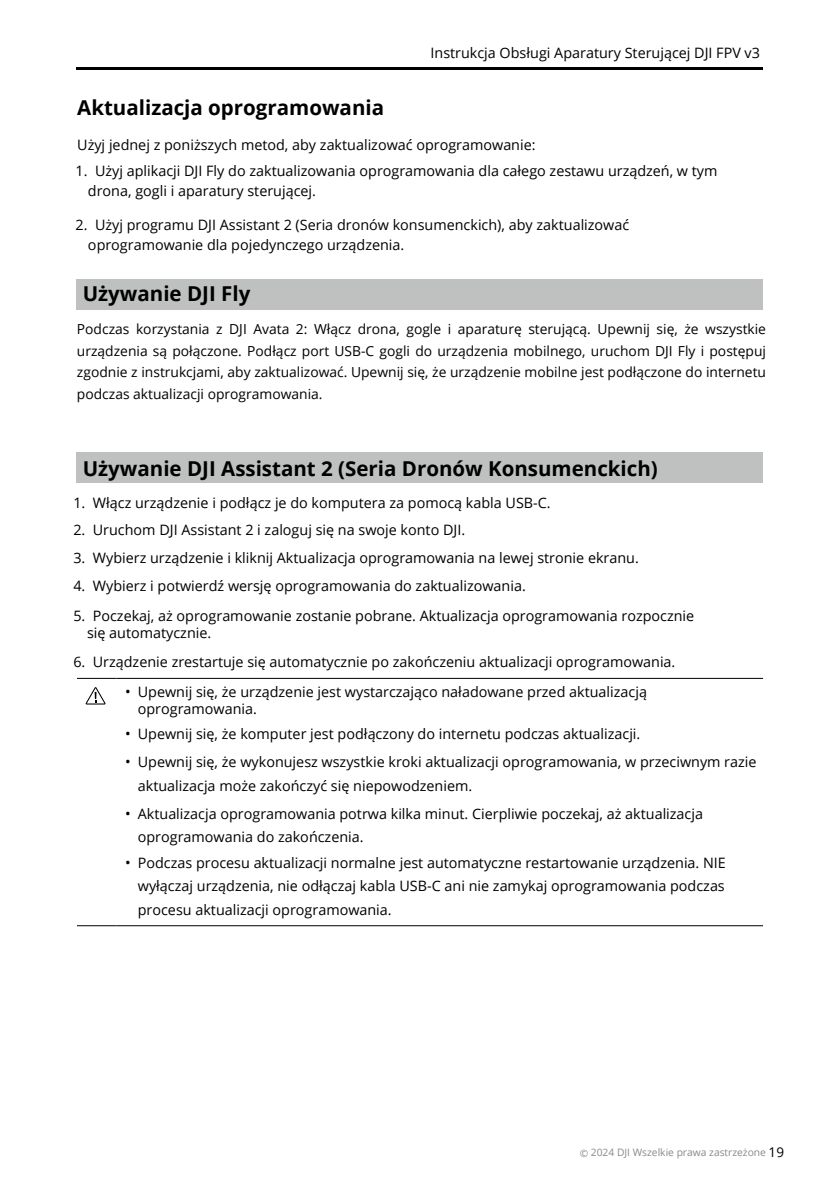
<style>
.page{position:relative;width:840px;height:1191px;background:#fff}
.page>*{position:absolute;margin:0;border:0;box-sizing:border-box;transform-origin:0 0}
.t1{font:700 20.4px "Open Sans";color:#000}
.t2{font:14.4px/20px "Open Sans";color:#000}
.t3{font:13.8px/21.6px "Open Sans";color:#000;text-align:justify}
.t4{font:10.2px "Open Sans";color:#898989}
.s1{font-size:15px}
.s2{font-size:13.4px;color:#000}
</style>
<div class="page">
<hr style="left:77px;top:67px;width:685px;height:2px;background:#000">
<div style="left:77px;top:279px;width:685px;height:31px;background:#bfc0c0"></div>
<div style="left:77px;top:452px;width:685px;height:31px;background:#bfc0c0"></div>
<hr style="left:77px;top:678px;width:39px;height:1px;background:#000">
<hr style="left:116px;top:678px;width:646px;height:1px;background:#000">
<hr style="left:77px;top:925px;width:39px;height:1px;background:#000">
<hr style="left:116px;top:925px;width:646px;height:1px;background:#000">
<svg style="left:86px;top:687px;width:19px;height:17px"></svg>
<p class="t2" style="left:430px;top:42px;width:331px">Instrukcja Obsługi Aparatury Sterującej DJI FPV v3</p>
<h1 class="t1" style="left:77px;top:94px;width:308px">Aktualizacja oprogramowania</h1>
<p class="t2" style="left:77px;top:134px;width:459px">Użyj jednej z poniższych metod, aby zaktualizować oprogramowanie:</p>
<p class="t2" style="left:88px;top:160px;width:630px;text-indent:-12px">1. Użyj aplikacji DJI Fly do zaktualizowania oprogramowania dla całego zestawu urządzeń, w tym drona, gogli i aparatury sterującej.</p>
<p class="t2" style="left:88px;top:214px;width:542px;text-indent:-12px">2. Użyj programu DJI Assistant 2 (Seria dronów konsumenckich), aby zaktualizować oprogramowanie dla pojedynczego urządzenia.</p>
<h1 class="t1" style="left:83px;top:279px;width:169px">Używanie DJI Fly</h1>
<p class="t3" style="left:77px;top:318px;width:690px">Podczas korzystania z DJI Avata 2: Włącz drona, gogle i aparaturę sterującą. Upewnij się, że wszystkie urządzenia są połączone. Podłącz port USB-C gogli do urządzenia mobilnego, uruchom DJI Fly i postępuj zgodnie z instrukcjami, aby zaktualizować. Upewnij się, że urządzenie mobilne jest podłączone do internetu podczas aktualizacji oprogramowania.</p>
<h1 class="t1" style="left:83px;top:454px;width:576px">Używanie DJI Assistant 2 (Seria Dronów Konsumenckich)</h1>
<p class="t2" style="left:73px;top:492px;width:478px">1. Włącz urządzenie i podłącz je do komputera za pomocą kabla USB-C.</p>
<p class="t2" style="left:73px;top:520px;width:393px">2. Uruchom DJI Assistant 2 i zaloguj się na swoje konto DJI.</p>
<p class="t2" style="left:73px;top:548px;width:566px">3. Wybierz urządzenie i kliknij Aktualizacja oprogramowania na lewej stronie ekranu.</p>
<p class="t2" style="left:73px;top:576px;width:453px">4. Wybierz i potwierdź wersję oprogramowania do zaktualizowania.</p>
<p class="t2" style="left:87px;top:607px;width:608px;line-height:17.2px;text-indent:-14px">5. Poczekaj, aż oprogramowanie zostanie pobrane. Aktualizacja oprogramowania rozpocznie się automatycznie.</p>
<p class="t2" style="left:73px;top:651px;width:603px">6. Urządzenie zrestartuje się automatycznie po zakończeniu aktualizacji oprogramowania.</p>
<p class="t2" style="left:138px;top:683px;width:510px;line-height:17.2px;text-indent:-13px"><span class="s1">•</span> Upewnij się, że urządzenie jest wystarczająco naładowane przed aktualizacją oprogramowania.</p>
<p class="t2" style="left:125px;top:724px;width:516px"><span class="s1">•</span> Upewnij się, że komputer jest podłączony do internetu podczas aktualizacji.</p>
<p class="t2" style="left:138px;top:749px;width:620px;line-height:24.6px;text-indent:-13px"><span class="s1">•</span> Upewnij się, że wykonujesz wszystkie kroki aktualizacji oprogramowania, w przeciwnym razie aktualizacja może zakończyć się niepowodzeniem.</p>
<p class="t2" style="left:138px;top:802px;width:566px;line-height:23px;text-indent:-13px"><span class="s1">•</span> Aktualizacja oprogramowania potrwa kilka minut. Cierpliwie poczekaj, aż aktualizacja oprogramowania do zakończenia.</p>
<p class="t2" style="left:138px;top:851px;width:589px;line-height:23.2px;text-align:justify;text-indent:-13px"><span class="s1">•</span> Podczas procesu aktualizacji normalne jest automatyczne restartowanie urządzenia. NIE wyłączaj urządzenia, nie odłączaj kabla USB-C ani nie zamykaj oprogramowania podczas procesu aktualizacji oprogramowania.</p>
<p class="t4" style="left:579px;top:1145px;width:206px">© 2024 DJI Wszelkie prawa zastrzeżone <span class="s2">19</span></p>
</div>
